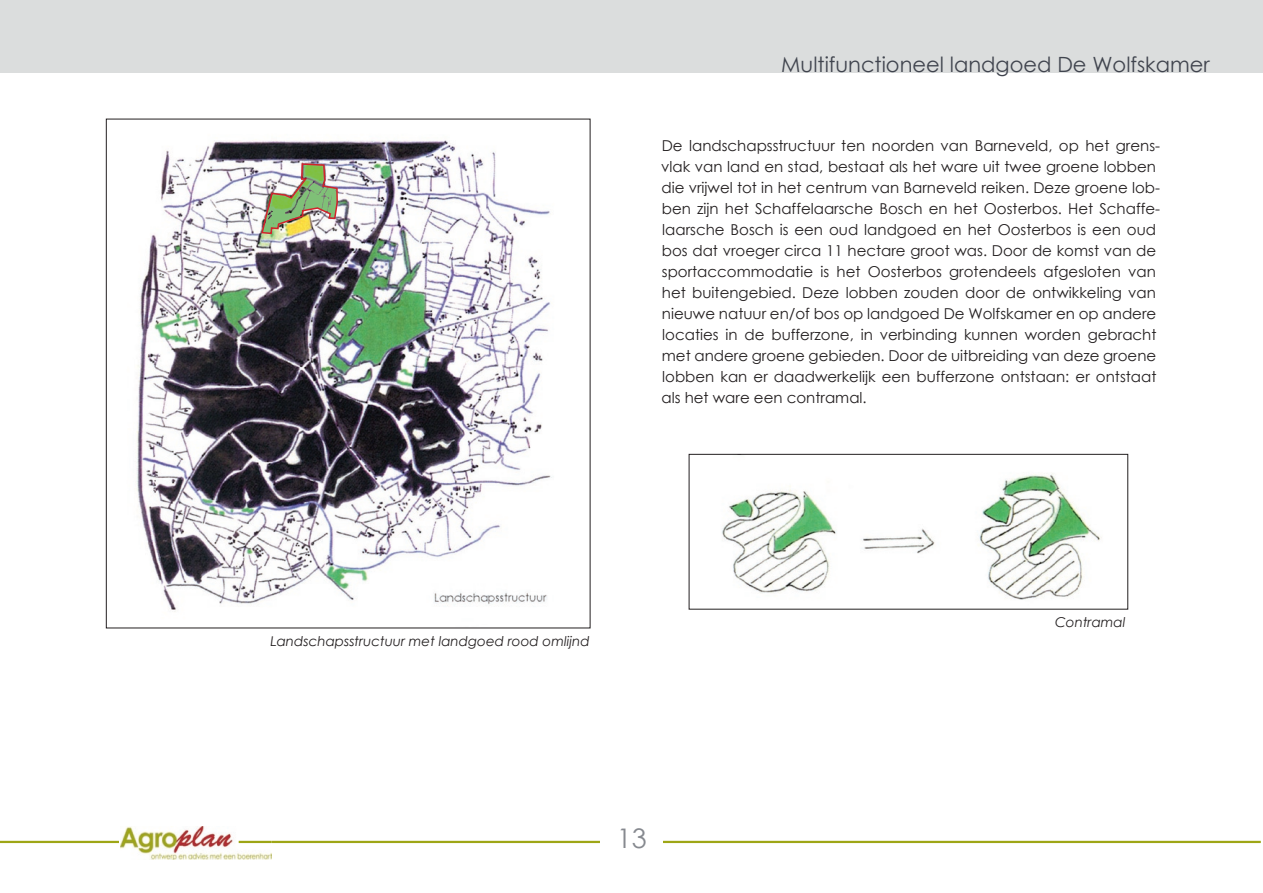
<style>
.page{position:relative;width:1263px;height:893px;background:#fff}
.page>*{position:absolute;margin:0;border:0;box-sizing:border-box;transform-origin:0 0}
.t1{font:27px "Century Gothic";color:#86898f}
.t2{font:21px "Century Gothic";color:#40444e}
.t3{font:15px/21px "Century Gothic";color:#231f20}
.t4{font:italic 13.5px "Century Gothic";color:#231f20}
</style>
<div class="page">
<hr style="left:0;top:841px;width:1261px;height:2px;background:#9ea616">
<div style="left:600px;top:828px;width:63px;height:30px;background:#fff"></div>
<img style="left:121px;top:826px;width:150px;height:33px">
<hr style="left:239px;top:841px;width:33px;height:2px;background:#9da515">
<div style="left:0;top:0;width:1263px;height:72px;background:#dbdddd"></div>
<img style="left:136px;top:140px;width:416px;height:472px">
<img style="left:722px;top:473px;width:380px;height:127px">
<div style="left:689px;top:454px;width:439px;height:155px;border:1px solid #231f20"></div>
<img style="left:260px;top:162px;width:79px;height:73px">
<h2 class="t2" style="left:781px;top:50px;width:430px">Multifunctioneel landgoed De Wolfskamer</h2>
<p class="t3" style="left:661px;top:135px;width:500px">De landschapsstructuur ten noorden van Barneveld, op het grens&shy;vlak van land en stad, bestaat als het ware uit twee groene lobben die vrijwel tot in het centrum van Barneveld reiken. Deze groene lob&shy;ben zijn het Schaffelaarsche Bosch en het Oosterbos. Het Schaffe&shy;laarsche Bosch is een oud landgoed en het Oosterbos is een oud bos dat vroeger circa 11 hectare groot was. Door de komst van de sportaccommodatie is het Oosterbos grotendeels afgesloten van het buitengebied. Deze lobben zouden door de ontwikkeling van nieuwe natuur en/of bos op landgoed De Wolfskamer en op andere locaties in de bufferzone, in verbinding kunnen worden gebracht met andere groene gebieden. Door de uitbreiding van deze groene lobben kan er daadwerkelijk een bufferzone ontstaan: er ontstaat als het ware een contramal.</p>
<p class="t4" style="left:270px;top:631px;width:321px">Landschapsstructuur met landgoed rood omlijnd</p>
<h1 class="t1" style="left:617px;top:819px;width:31px">13</h1>
<p class="t4" style="left:1055px;top:613px;width:72px">Contramal</p>
</div>
